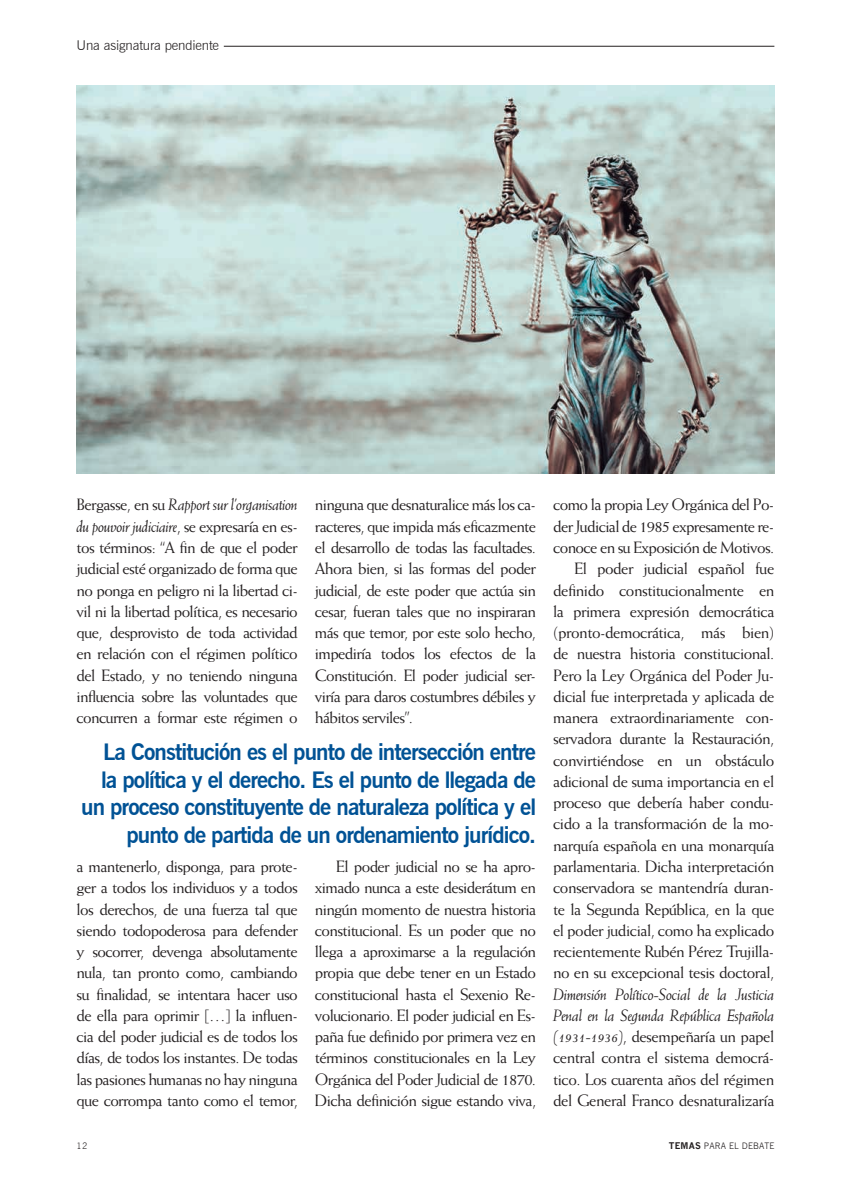
<style>
.page{position:relative;width:851px;height:1191px;background:#fff}
.page>*{position:absolute;margin:0;border:0;box-sizing:border-box;transform-origin:0 0}
.Sumario{font:700 22.5px/27.8px "News Gothic BT";letter-spacing:-.04em;color:#005295;text-align:right}
.t1{font:16.5px/21.3px "Weiss Std";letter-spacing:-.04em;color:#231f20;text-align:justify}
.t2{font:300 13.5px "News Gothic BT";letter-spacing:-.01em;color:#231f20}
.t3{font:300 9px "News Gothic BT";letter-spacing:.02em;color:#231f20}
.s1{font-style:italic}
.s2{font-family:"News Gothic";font-weight:700}
</style>
<div class="page">
<hr style="left:224px;top:46px;width:550px;height:1px;background:#231f20">
<img style="left:77px;top:85px;width:697px;height:388px">
<p class="t2" style="left:77px;top:37px;width:144px">Una asignatura pendiente</p>
<p class="t1" style="left:77px;top:494px;width:223px">Bergasse, en su <span class="s1">Rapport sur l’organisation du pouvoir judiciaire</span>, se expresaría en es&shy;tos términos: “A fin de que el poder judicial esté organizado de forma que no ponga en peligro ni la libertad ci&shy;vil ni la libertad política, es necesario que, desprovisto de toda actividad en relación con el régimen político del Estado, y no teniendo ninguna influencia sobre las voluntades que concurren a formar este régimen o</p>
<p class="t1" style="left:315px;top:494px;width:223px">ninguna que desnaturalice más los ca&shy;racteres, que impida más eficazmente el desarrollo de todas las facultades.<br>Ahora bien, si las formas del poder judicial, de este poder que actúa sin cesar, fueran tales que no inspiraran más que temor, por este solo hecho, impediría todos los efectos de la Constitución. El poder judicial ser&shy;viría para daros costumbres débiles y hábitos serviles”.</p>
<p class="Sumario" style="left:81px;top:737px;width:456px">La Constitución es el punto de intersección entre la política y el derecho. Es el punto de llegada de un proceso constituyente de naturaleza política y el punto de partida de un ordenamiento jurídico.</p>
<p class="t1" style="left:77px;top:855px;width:223px">a mantenerlo, disponga, para prote&shy;ger a todos los individuos y a todos los derechos, de una fuerza tal que siendo todopoderosa para defender y socorrer, devenga absolutamente nula, tan pronto como, cambiando su finalidad, se intentara hacer uso de ella para oprimir […] la influen&shy;cia del poder judicial es de todos los días, de todos los instantes. De todas las pasiones humanas no hay ninguna que corrompa tanto como el temor,</p>
<p class="t1" style="left:315px;top:855px;width:223px;text-indent:21px">El poder judicial no se ha apro&shy;ximado nunca a este desiderátum en ningún momento de nuestra historia constitucional. Es un poder que no llega a aproximarse a la regulación propia que debe tener en un Estado constitucional hasta el Sexenio Re&shy;volucionario. El poder judicial en Es&shy;paña fue definido por primera vez en términos constitucionales en la Ley Orgánica del Poder Judicial de 1870.<br>Dicha definición sigue estando viva,</p>
<p class="t1" style="left:553px;top:494px;width:223px">como la propia Ley Orgánica del Po&shy;der Judicial de 1985 expresamente re&shy;conoce en su Exposición de Motivos.</p>
<p class="t1" style="left:553px;top:558px;width:223px;text-indent:21px">El poder judicial español fue definido constitucionalmente en la primera expresión democrática (pronto-democrática, más bien) de nuestra historia constitucional.<br>Pero la Ley Orgánica del Poder Ju&shy;dicial fue interpretada y aplicada de manera extraordinariamente con&shy;servadora durante la Restauración, convirtiéndose en un obstáculo adicional de suma importancia en el proceso que debería haber condu&shy;cido a la transformación de la mo&shy;narquía española en una monarquía parlamentaria. Dicha interpretación conservadora se mantendría duran&shy;te la Segunda República, en la que el poder judicial, como ha explicado recientemente Rubén Pérez Trujilla&shy;no en su excepcional tesis doctoral, <span class="s1">Dimensión Político-Social de la Justicia Penal en la Segunda República Española (1931-1936)</span>, desempeñaría un papel central contra el sistema democrá&shy;tico. Los cuarenta años del régimen del General Franco desnaturalizaría</p>
<p class="t3" style="left:77px;top:1140px;width:12px">12</p>
<p class="t3" style="left:668px;top:1140px;width:107px"><span class="s2">TEMAS</span> PARA EL DEBATE</p>
</div>
